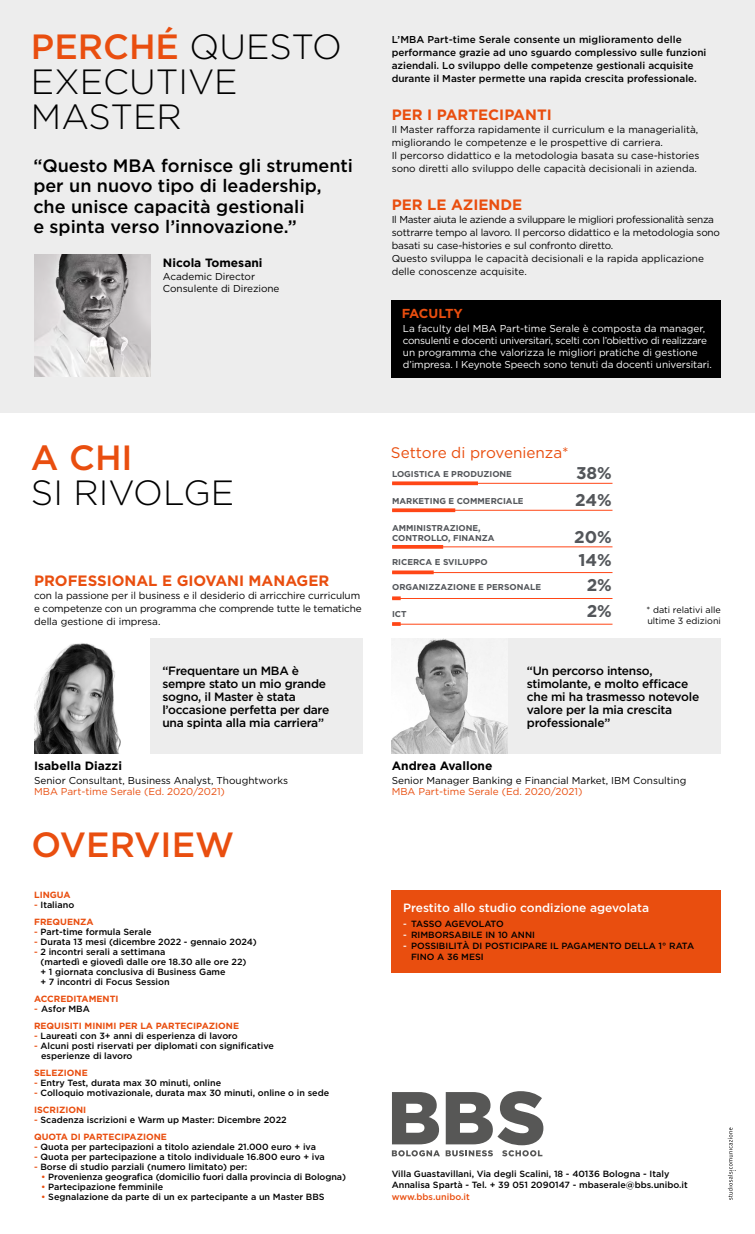
<style>
.page{position:relative;width:755px;height:1234px;background:#fff}
.page>*{position:absolute;margin:0;border:0;box-sizing:border-box;transform-origin:0 0}
.t1{font:300 35px/35px "Gotham HTF";color:#000}
.t2{font:500 35px "Gotham HTF";color:#e94e0f}
.t3{font:500 18px/20.5px "Gotham HTF";color:#000}
.t4{font:700 17px "Gotham HTF";color:#53565a}
.t5{font:15.3px "Gotham HTF";color:#e94e0f}
.t6{font:700 15px "Gotham HTF";color:#e94e0f}
.t7{font:700 13px "Gotham HTF";letter-spacing:-.025em;color:#e94e0f}
.t8{font:500 12px/13px "Gotham HTF";letter-spacing:-.02em;color:#000}
.t9{font:700 12px "Gotham HTF";color:#000}
.t10{font:500 12px "Gotham HTF";color:#fff}
.t11{font:10px/13px "Gotham HTF";letter-spacing:-.005em;color:#000}
.t12{font:10px/12px "Gotham HTF";letter-spacing:-.01em;color:#fff}
.t13{font:500 10px/13px "Gotham HTF";color:#000}
.t14{font:10px "Gotham HTF";color:#e94e0f}
.t15{font:500 9px/10px "Gotham HTF";color:#000}
.t16{font:700 9px/17px "Gotham HTF";color:#e94e0f}
.t17{font:9px/11px "Gotham HTF";color:#000}
.t18{font:500 9px "Gotham HTF";color:#e94e0f}
.t19{font:700 8.5px/10px "Gotham HTF";color:#53565a}
.s1{font-weight:500;color:#e94e0f}
.s2{font-weight:500}
.s3{font-weight:500;color:#000}
.s4{color:#e94e0f}
.s5{font-weight:700;color:#e94e0f}
.s6{color:#fff}
</style>
<div class="page">
<div style="left:0;top:0;width:754px;height:412px;background:#ededed"></div>
<svg style="left:727px;top:1127px;width:8px;height:72px"></svg>
<img style="left:34px;top:254px;width:116px;height:122px">
<div style="left:391px;top:300px;width:329px;height:77px;background:#000"></div>
<img style="left:34px;top:643px;width:87px;height:110px">
<div style="left:150px;top:638px;width:213px;height:115px;background:#ededed"></div>
<div style="left:507px;top:638px;width:213px;height:115px;background:#ededed"></div>
<img style="left:391px;top:638px;width:116px;height:115px">
<div style="left:391px;top:890px;width:329px;height:82px;background:#e94e0f"></div>
<svg style="left:391px;top:1092px;width:48px;height:64px"></svg>
<svg style="left:445px;top:1091px;width:98px;height:65px"></svg>
<hr style="left:392px;top:482px;width:220px;height:1px;background:#ff4616">
<hr style="left:392px;top:546px;width:220px;height:1px;background:#ff4616">
<hr style="left:392px;top:509px;width:220px;height:1px;background:#ff4616">
<hr style="left:392px;top:598px;width:220px;height:1px;background:#ff4616">
<hr style="left:392px;top:572px;width:220px;height:1px;background:#ff4616">
<hr style="left:392px;top:623px;width:220px;height:1px;background:#ff4616">
<svg style="left:392px;top:481px;width:85px;height:4px"></svg>
<hr style="left:392px;top:545px;width:51px;height:3px;background:#ff4616">
<svg style="left:392px;top:596px;width:8px;height:4px"></svg>
<svg style="left:392px;top:570px;width:41px;height:4px"></svg>
<svg style="left:392px;top:622px;width:8px;height:3px"></svg>
<svg style="left:392px;top:508px;width:63px;height:4px"></svg>
<h1 class="t1" style="left:31px;top:29px;width:312px"><span class="s1">PERCHÉ</span> QUESTO<br>EXECUTIVE<br>MASTER</h1>
<h2 class="t3" style="left:33px;top:155px;width:321px">“Questo MBA fornisce gli strumenti per un nuovo tipo di leadership, che unisce capacità gestionali<br>e spinta verso l’innovazione.”</h2>
<h3 class="t9" style="left:163px;top:255px;width:101px">Nicola Tomesani</h3>
<p class="t11" style="left:163px;top:270px;width:118px;line-height:11.5px">Academic Director<br>Consulente di Direzione</p>
<h1 class="t2" style="left:31px;top:438px;width:103px">A CHI</h1>
<h1 class="t1" style="left:31px;top:475px;width:205px">SI RIVOLGE</h1>
<h3 class="t6" style="left:34px;top:572px;width:296px">PROFESSIONAL E GIOVANI MANAGER</h3>
<p class="t11" style="left:34px;top:589px;width:329px">con la passione per il business e il desiderio di arricchire curriculum e competenze con un programma che comprende tutte le tematiche della gestione di impresa.</p>
<p class="t13" style="left:391px;top:33px;width:316px">L’MBA Part-time Serale consente un miglioramento delle performance grazie ad uno sguardo complessivo sulle funzioni aziendali. Lo sviluppo delle competenze gestionali acquisite durante il Master permette una rapida crescita professionale.</p>
<h3 class="t6" style="left:391px;top:106px;width:161px">PER I PARTECIPANTI</h3>
<p class="t11" style="left:391px;top:123px;width:309px">Il Master rafforza rapidamente il curriculum e la managerialità, migliorando le competenze e le prospettive di carriera.<br>Il percorso didattico e la metodologia basata su case-histories sono diretti allo sviluppo delle capacità decisionali in azienda.</p>
<h3 class="t6" style="left:391px;top:196px;width:132px">PER LE AZIENDE</h3>
<p class="t11" style="left:391px;top:213px;width:329px">Il Master aiuta le aziende a sviluppare le migliori professionalità senza sottrarre tempo al lavoro. Il percorso didattico e la metodologia sono basati su case-histories e sul confronto diretto.<br>Questo sviluppa le capacità decisionali e la rapida applicazione delle conoscenze acquisite.</p>
<h3 class="t7" style="left:401px;top:305px;width:63px">FACULTY</h3>
<p class="t12" style="left:402px;top:322px;width:310px">La faculty del MBA Part-time Serale è composta da manager, consulenti e docenti universitari, scelti con l’obiettivo di realizzare un programma che valorizza le migliori pratiche di gestione d’impresa. I Keynote Speech sono tenuti da docenti universitari.</p>
<h3 class="t5" style="left:390px;top:444px;width:179px">Settore di provenienza*</h3>
<p class="t19" style="left:392px;top:469px;width:121px">LOGISTICA E PRODUZIONE</p>
<p class="t19" style="left:392px;top:495px;width:133px">MARKETING E COMMERCIALE</p>
<h3 class="t4" style="left:575px;top:463px;width:37px">38%</h3>
<h3 class="t4" style="left:574px;top:490px;width:38px">24%</h3>
<p class="t19" style="left:392px;top:522px;width:104px">AMMINISTRAZIONE,<br>CONTROLLO, FINANZA</p>
<h3 class="t4" style="left:574px;top:526px;width:39px">20%</h3>
<p class="t19" style="left:392px;top:556px;width:97px">RICERCA E SVILUPPO</p>
<p class="t19" style="left:392px;top:582px;width:150px">ORGANIZZAZIONE E PERSONALE</p>
<p class="t19" style="left:392px;top:608px;width:16px">ICT</p>
<h3 class="t4" style="left:578px;top:549px;width:35px">14%</h3>
<h3 class="t4" style="left:586px;top:601px;width:27px">2%</h3>
<h3 class="t4" style="left:586px;top:575px;width:27px">2%</h3>
<p class="t17" style="left:646px;top:604px;width:76px">* dati relativi alle ultime 3 edizioni</p>
<h3 class="t8" style="left:162px;top:664px;width:168px">“Frequentare un MBA è sempre stato un mio grande sogno, il Master è stata l’occasione perfetta per dare una spinta alla mia carriera”</h3>
<h3 class="t8" style="left:526px;top:664px;width:174px">“Un percorso intenso, stimolante, e molto efficace che mi ha trasmesso notevole valore per la mia crescita professionale”</h3>
<h3 class="t9" style="left:34px;top:759px;width:89px">Isabella Diazzi</h3>
<p class="t11" style="left:34px;top:773px;width:255px">Senior Consultant, Business Analyst, Thoughtworks</p>
<p class="t14" style="left:34px;top:786px;width:192px">MBA Part-time Serale (Ed. 2020/2021)</p>
<h1 class="t2" style="left:32px;top:824px;width:204px">OVERVIEW</h1>
<p class="t16" style="left:34px;top:885px;width:38px">LINGUA</p>
<p class="t16" style="left:34px;top:895px;width:61px"><span class="s2">-</span> <span class="s3">Italiano<br></span>FREQUENZA</p>
<p class="t15" style="left:34px;top:926px;width:119px"><span class="s4">-</span> Part-time formula Serale</p>
<p class="t15" style="left:34px;top:936px;width:224px"><span class="s4">-</span> Durata 13 mesi (dicembre 2022 - gennaio 2024)</p>
<p class="t15" style="left:40px;top:946px;width:207px;text-indent:-6px"><span class="s4">-</span> 2 incontri serali a settimana<br>(martedì e giovedì dalle ore 18.30 alle ore 22) + 1 giornata conclusiva di Business Game<br>+ 7 incontri di Focus Session</p>
<p class="t16" style="left:34px;top:989px;width:86px">ACCREDITAMENTI</p>
<p class="t16" style="left:34px;top:999px;width:206px"><span class="s2">-</span> <span class="s3">Asfor MBA<br></span>REQUISITI MINIMI PER LA PARTECIPAZIONE</p>
<p class="t15" style="left:34px;top:1030px;width:205px"><span class="s4">-</span> Laureati con 3+ anni di esperienza di lavoro</p>
<p class="t15" style="left:41px;top:1040px;width:234px;text-indent:-7px"><span class="s4">-</span> Alcuni posti riservati per diplomati con significative esperienze di lavoro</p>
<p class="t16" style="left:34px;top:1063px;width:55px">SELEZIONE</p>
<p class="t15" style="left:34px;top:1077px;width:188px"><span class="s4">-</span> Entry Test, durata max 30 minuti, online</p>
<p class="t15" style="left:34px;top:1083px;width:296px;line-height:17px"><span class="s4">-</span> Colloquio motivazionale, durata max 30 minuti, online o in sede<br><span class="s5">ISCRIZIONI</span></p>
<p class="t15" style="left:34px;top:1110px;width:254px;line-height:17px"><span class="s4">-</span> Scadenza iscrizioni e Warm up Master: Dicembre 2022<br><span class="s5">QUOTA DI PARTECIPAZIONE</span></p>
<p class="t15" style="left:34px;top:1141px;width:283px"><span class="s4">-</span> Quota per partecipazioni a titolo aziendale 21.000 euro + iva</p>
<p class="t15" style="left:34px;top:1151px;width:292px"><span class="s4">-</span> Quota per partecipazione a titolo individuale 16.800 euro + iva</p>
<p class="t15" style="left:34px;top:1161px;width:215px"><span class="s4">-</span> Borse di studio parziali (numero limitato) per:</p>
<p class="t15" style="left:41px;top:1171px;width:306px"><span class="s4">•</span> Provenienza geografica (domicilio fuori dalla provincia di Bologna)</p>
<p class="t15" style="left:41px;top:1181px;width:123px"><span class="s4">•</span> Partecipazione femminile</p>
<p class="t15" style="left:41px;top:1191px;width:285px"><span class="s4">•</span> Segnalazione da parte di un ex partecipante a un Master BBS</p>
<h3 class="t9" style="left:391px;top:759px;width:102px">Andrea Avallone</h3>
<p class="t11" style="left:391px;top:773px;width:296px">Senior Manager Banking e Financial Market, IBM Consulting</p>
<p class="t14" style="left:391px;top:786px;width:192px">MBA Part-time Serale (Ed. 2020/2021)</p>
<h3 class="t10" style="left:403px;top:900px;width:247px">Prestito allo studio condizione agevolata</h3>
<p class="t15" style="left:403px;top:918px;width:102px"><span class="s6">-</span> TASSO AGEVOLATO</p>
<p class="t15" style="left:403px;top:929px;width:133px"><span class="s6">-</span> RIMBORSABILE IN 10 ANNI</p>
<p class="t15" style="left:411px;top:939px;width:284px;line-height:11px;text-indent:-8px"><span class="s6">-</span> POSSIBILITÀ DI POSTICIPARE IL PAGAMENTO DELLA 1° RATA<br>FINO A 36 MESI</p>
<p class="t15" style="left:391px;top:1167px;width:297px;line-height:11.5px">Villa Guastavillani, Via degli Scalini, 18 - 40136 Bologna - Italy<br>Annalisa Spartà - Tel. + 39 051 2090147 - mbaserale@bbs.unibo.it</p>
<p class="t18" style="left:391px;top:1191px;width:80px">www.bbs.unibo.it</p>
</div>
